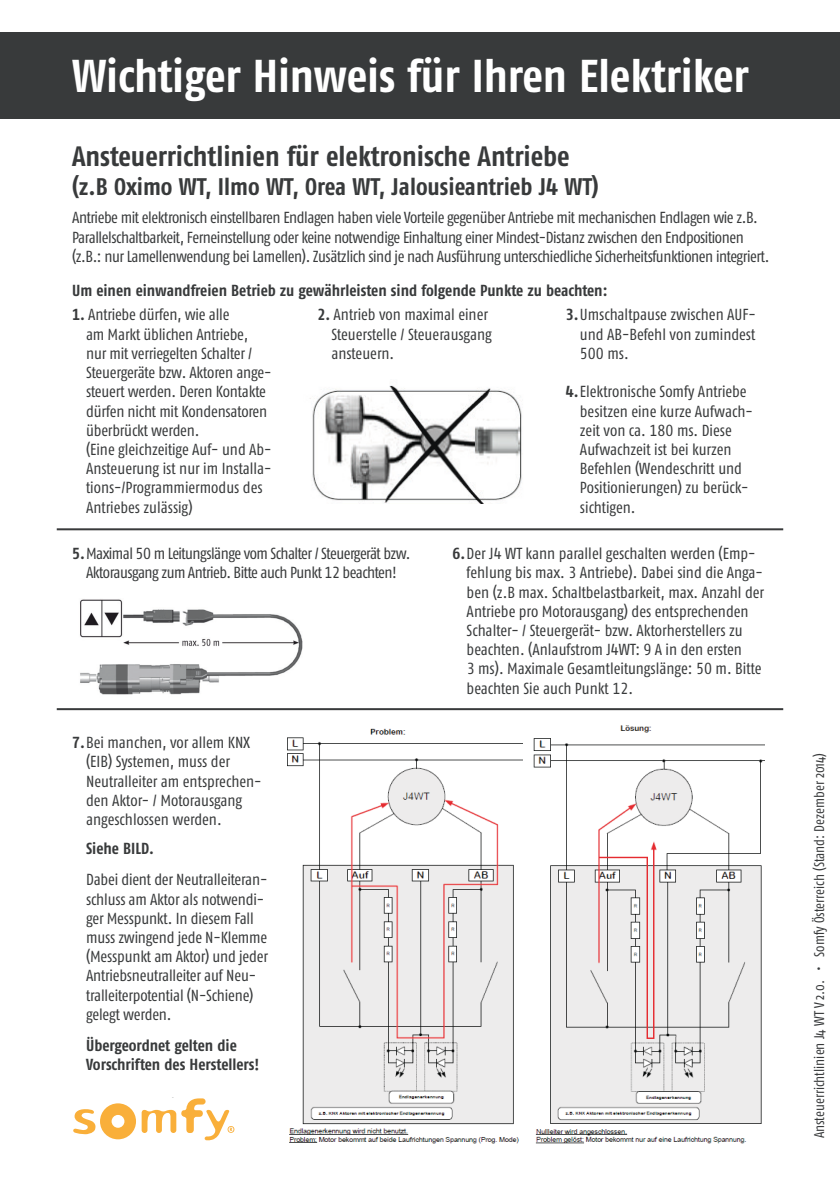
<style>
.page{position:relative;width:840px;height:1191px;background:#fff}
.page>*{position:absolute;margin:0;border:0;box-sizing:border-box;transform-origin:0 0}
.t1{font:46px "Fago Co Bold Tf";color:#fff}
.t2{font:28px "Fago Co Bold Tf";color:#383a3b}
.t3{font:24px "Fago Co Bold Tf";color:#383a3b}
.t4{font:16px/19.2px "Fago Co Regular Tf";letter-spacing:-.01em;color:#383a3b}
.t5{font:16px/19.2px "Fago Co Bold Tf";color:#383a3b}
.t6{font:16px/19.2px "Fago Co Regular Tf";letter-spacing:-.035em;color:#383a3b;text-align:center}
.t7{font:14px "Fago Co";color:#383a3b}
.s1{font-family:"Fago Co Bold Tf"}
</style>
<div class="page">
<div style="left:0;top:32px;width:839px;height:87px;background:#383a3b"></div>
<img style="left:310px;top:385px;width:212px;height:119px">
<img style="left:80px;top:599px;width:223px;height:96px">
<hr style="left:57px;top:528px;width:725px;height:2px;background:#383a3b">
<hr style="left:57px;top:708px;width:725px;height:2px;background:#383a3b">
<img style="left:287px;top:728px;width:235px;height:416px">
<img style="left:533px;top:725px;width:231px;height:419px">
<svg style="left:73px;top:1098px;width:161px;height:42px"></svg>
<p class="t1" style="left:72px;top:49px;width:678px">Wichtiger Hinweis für Ihren Elektriker</p>
<p class="t2" style="left:72px;top:140px;width:498px">Ansteuerrichtlinien für elektronische Antriebe</p>
<p class="t3" style="left:72px;top:173px;width:527px">(z.B Oximo WT, Ilmo WT, Orea WT, Jalousieantrieb J4 WT)</p>
<p class="t4" style="left:72px;top:208px;width:698px">Antriebe mit elektronisch einstellbaren Endlagen haben viele Vorteile gegenüber Antriebe mit mechanischen Endlagen wie z.B.<br>Parallelschaltbarkeit, Ferneinstellung oder keine notwendige Einhaltung einer Mindest-Distanz zwischen den Endpositionen (z.B.: nur Lamellenwendung bei Lamellen). Zusätzlich sind je nach Ausführung unterschiedliche Sicherheitsfunktionen integriert.</p>
<p class="t5" style="left:72px;top:280px;width:536px">Um einen einwandfreien Betrieb zu gewährleisten sind folgende Punkte zu beachten:</p>
<p class="t4" style="left:86px;top:305px;width:187px;text-indent:-14px"><span class="s1">1.</span> Antriebe dürfen, wie alle<br>am Markt üblichen Antriebe, nur mit verriegelten Schalter /<br>Steuergeräte bzw. Aktoren ange&shy;steuert werden. Deren Kontakte dürfen nicht mit Kondensatoren überbrückt werden.</p>
<p class="t4" style="left:86px;top:439px;width:187px">(Eine gleichzeitige Auf- und Ab-<br>Ansteuerung ist nur im Installa&shy;tions-/Programmiermodus des<br>Antriebes zulässig)</p>
<p class="t4" style="left:331px;top:305px;width:162px;text-indent:-14px"><span class="s1">2.</span> Antrieb von maximal einer<br>Steuerstelle / Steuerausgang ansteuern.</p>
<p class="t4" style="left:579px;top:305px;width:177px;text-align:justify;text-indent:-14px"><span class="s1">3.</span>Umschaltpause zwischen AUF&shy;und AB-Befehl von zumindest 500 ms.</p>
<p class="t4" style="left:579px;top:382px;width:174px;text-indent:-14px"><span class="s1">4.</span>Elektronische Somfy Antriebe besitzen eine kurze Aufwach&shy;zeit von ca. 180 ms. Diese<br>Aufwachzeit ist bei kurzen<br>Befehlen (Wendeschritt und<br>Positionierungen) zu berück&shy;sichtigen.</p>
<p class="t6" style="left:72px;top:544px;width:339px"><span class="s1">5.</span>Maximal 50 m Leitungslänge vom Schalter / Steuergerät bzw.<br>Aktorausgang zum Antrieb. Bitte auch Punkt 12 beachten!</p>
<p class="t4" style="left:466px;top:544px;width:299px;text-indent:-14px"><span class="s1">6.</span>Der J4 WT kann parallel geschalten werden (Emp&shy;fehlung bis max. 3 Antriebe). Dabei sind die Anga&shy;ben (z.B max. Schaltbelastbarkeit, max. Anzahl der Antriebe pro Motorausgang) des entsprechenden Schalter- / Steuergerät- bzw. Aktorherstellers zu beachten. (Anlaufstrom J4WT: 9 A in den ersten</p>
<p class="t4" style="left:466px;top:659px;width:296px">3 ms). Maximale Gesamtleitungslänge: 50 m. Bitte beachten Sie auch Punkt 12.</p>
<p class="t4" style="left:86px;top:733px;width:177px;text-indent:-14px"><span class="s1">7.</span>Bei manchen, vor allem KNX (EIB) Systemen, muss der<br>Neutralleiter am entsprechen&shy;den Aktor- / Motorausgang angeschlossen werden.</p>
<p class="t5" style="left:86px;top:839px;width:69px">Siehe BILD.</p>
<p class="t4" style="left:86px;top:870px;width:183px">Dabei dient der Neutralleiteran&shy;schluss am Aktor als notwendi&shy;ger Messpunkt. In diesem Fall muss zwingend jede N-Klemme (Messpunkt am Aktor) und jeder<br>Antriebsneutralleiter auf Neu&shy;tralleiterpotential (N-Schiene) gelegt werden.</p>
<p class="t5" style="left:86px;top:1035px;width:175px">Übergeordnet gelten die<br>Vorschriften des Herstellers!</p>
<p class="t7" style="left:811px;top:1138px;width:387px;rotate:-90deg">Ansteuerrichtlinien J4 WT V 2.0. • Somfy Österreich (Stand: Dezember 2014)</p>
</div>
